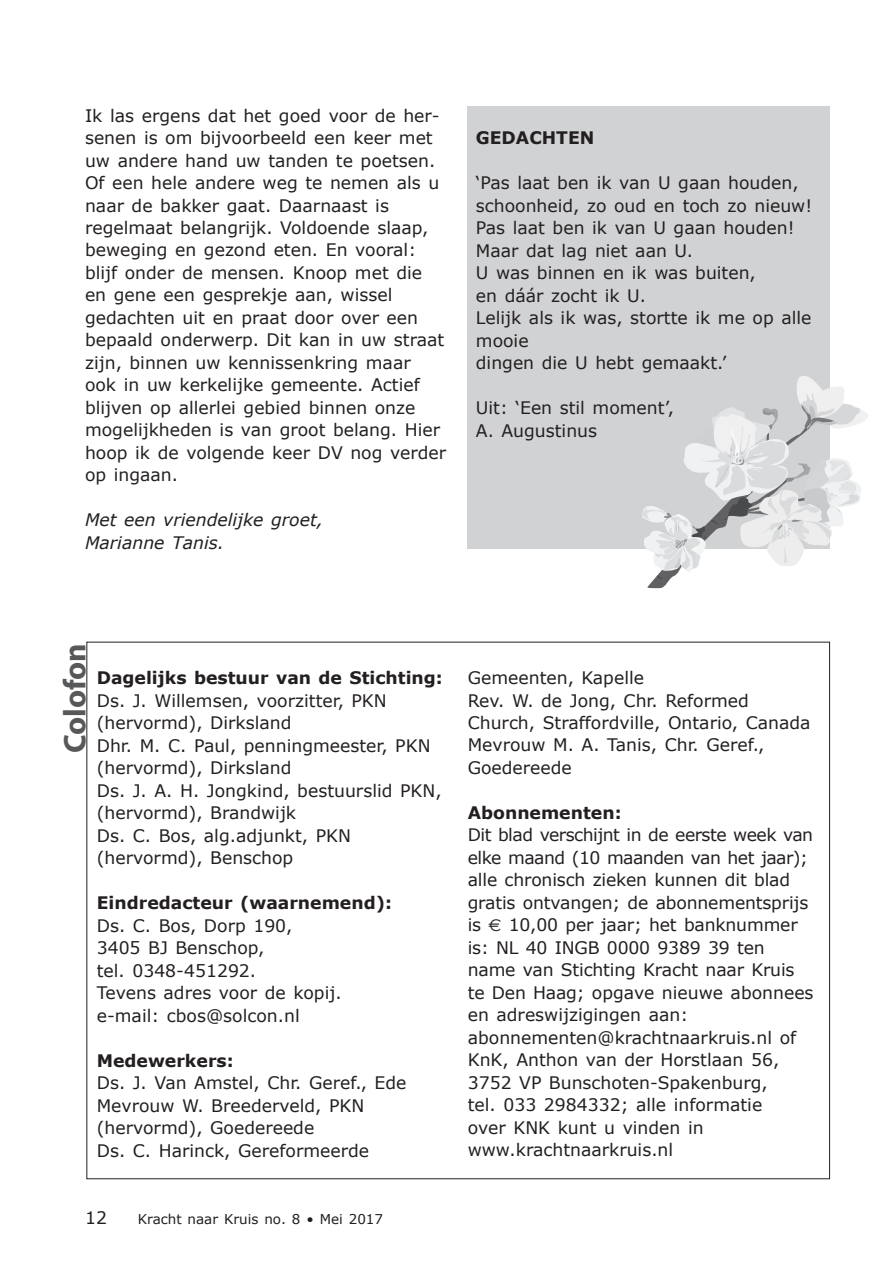
<style>
.page{position:relative;width:893px;height:1263px;background:#fff}
.page>*{position:absolute;margin:0;border:0;box-sizing:border-box;transform-origin:0 0}
.t1{font:700 31.5px "Myriad Pro";letter-spacing:-.005em;color:#57585a}
.t2{font:17.25px/22.5px "Verdana";color:#231f20}
.t3{font:700 17.25px "Verdana";color:#231f20}
.t4{font:italic 17.25px/22.5px "Verdana";color:#231f20}
.t5{font:13.5px "Verdana";color:#231f20}
.s1{font-family:"Euro Sans"}
</style>
<div class="page">
<div style="left:467px;top:106px;width:363px;height:443px;background:#d1d2d4"></div>
<svg style="left:642px;top:376px;width:226px;height:212px"></svg>
<p class="t2" style="left:85px;top:104px;width:363px">Ik las ergens dat het goed voor de her&shy;senen is om bijvoorbeeld een keer met uw andere hand uw tanden te poetsen.<br>Of een hele andere weg te nemen als u naar de bakker gaat. Daarnaast is regelmaat belangrijk. Voldoende slaap, beweging en gezond eten. En vooral: blijf onder de mensen. Knoop met die en gene een gesprekje aan, wissel gedachten uit en praat door over een bepaald onderwerp. Dit kan in uw straat zijn, binnen uw kennissenkring maar ook in uw kerkelijke gemeente. Actief blijven op allerlei gebied binnen onze mogelijkheden is van groot belang. Hier hoop ik de volgende keer DV nog verder op ingaan.</p>
<p class="t4" style="left:85px;top:509px;width:240px">Met een vriendelijke groet,<br>Marianne Tanis.</p>
<p class="t3" style="left:476px;top:127px;width:120px">GEDACHTEN</p>
<p class="t2" style="left:476px;top:172px;width:338px">‘Pas laat ben ik van U gaan houden, schoonheid, zo oud en toch zo nieuw!<br>Pas laat ben ik van U gaan houden!<br>Maar dat lag niet aan U.<br>U was binnen en ik was buiten,<br>en dáár zocht ik U.<br>Lelijk als ik was, stortte ik me op alle mooie<br>dingen die U hebt gemaakt.’</p>
<p class="t2" style="left:476px;top:397px;width:200px">Uit: ‘Een stil moment’,<br>A. Augustinus</p>
<h1 class="t1" style="left:57px;top:753px;width:111px;rotate:-90deg">Colofon</h1>
<p class="t3" style="left:97px;top:667px;width:348px">Dagelijks bestuur van de Stichting:</p>
<p class="t2" style="left:97px;top:689px;width:346px">Ds. J. Willemsen, voorzitter, PKN (hervormd), Dirksland<br>Dhr. M. C. Paul, penningmeester, PKN (hervormd), Dirksland<br>Ds. J. A. H. Jongkind, bestuurslid PKN, (hervormd), Brandwijk<br>Ds. C. Bos, alg.adjunkt, PKN (hervormd), Benschop</p>
<p class="t3" style="left:97px;top:891px;width:297px">Eindredacteur (waarnemend):</p>
<p class="t2" style="left:97px;top:914px;width:246px">Ds. C. Bos, Dorp 190,<br>3405 BJ Benschop,<br>tel. 0348-451292.<br>Tevens adres voor de kopij. e-mail: cbos@solcon.nl</p>
<p class="t3" style="left:97px;top:1049px;width:138px">Medewerkers:</p>
<p class="t2" style="left:97px;top:1072px;width:311px">Ds. J. Van Amstel, Chr. Geref., Ede<br>Mevrouw W. Breederveld, PKN (hervormd), Goedereede<br>Ds. C. Harinck, Gereformeerde</p>
<p class="t2" style="left:85px;top:1207px;width:23px">12</p>
<p class="t5" style="left:138px;top:1211px;width:247px">Kracht naar Kruis no. 8 • Mei 2017</p>
<p class="t2" style="left:468px;top:667px;width:344px">Gemeenten, Kapelle<br>Rev. W. de Jong, Chr. Reformed<br>Church, Straffordville, Ontario, Canada<br>Mevrouw M. A. Tanis, Chr. Geref.,<br>Goedereede</p>
<p class="t3" style="left:468px;top:801px;width:155px">Abonnementen:</p>
<p class="t2" style="left:468px;top:824px;width:347px">Dit blad verschijnt in de eerste week van elke maand (10 maanden van het jaar); alle chronisch zieken kunnen dit blad gratis ontvangen; de abonnementsprijs is <span class="s1">E</span> 10,00 per jaar; het banknummer is: NL 40 INGB 0000 9389 39 ten name van Stichting Kracht naar Kruis te Den Haag; opgave nieuwe abonnees en adreswijzigingen aan: abonnementen@krachtnaarkruis.nl of KnK, Anthon van der Horstlaan 56, 3752 VP Bunschoten-Spakenburg,<br>tel. 033 2984332; alle informatie<br>over KNK kunt u vinden in www.krachtnaarkruis.nl</p>
</div>
